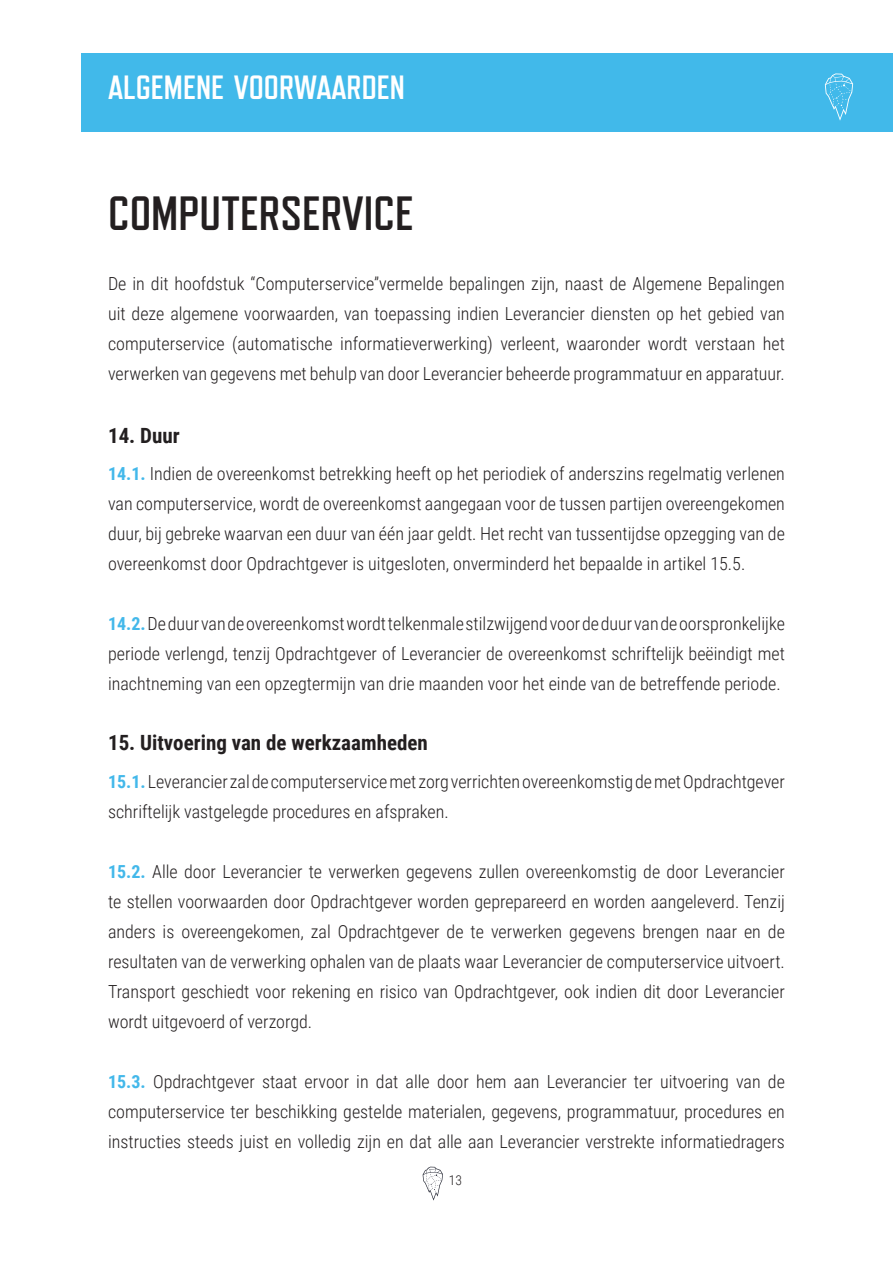
<style>
.page{position:relative;width:893px;height:1263px;background:#fff}
.page>*{position:absolute;margin:0;border:0;box-sizing:border-box;transform-origin:0 0}
.Header_style{font:700 48px "Refrigerator Deluxe";color:#231f20}
.t1{font:700 33.6px "Refrigerator Deluxe";color:#fff}
.Sub_header_style{font:700 21px "Roboto Condensed";color:#231f20}
.Body_text{font:300 18px/30px "Roboto Condensed";color:#231f20;text-align:justify}
.t2{font:300 13.5px "Roboto Condensed";color:#231f20}
.s1{font-weight:700;color:#43b8ea}
</style>
<div class="page">
<div style="left:82px;top:54px;width:811px;height:78px;background:#41b9ea"></div>
<svg style="left:423px;top:1167px;width:20px;height:33px"></svg>
<svg style="left:825px;top:73px;width:28px;height:48px"></svg>
<h2 class="t1" style="left:108px;top:68px;width:298px">ALGEMENE VOORWAARDEN</h2>
<p class="Header_style" style="left:108px;top:187px;width:307px">COMPUTERSERVICE</p>
<p class="Body_text" style="left:108px;top:268px;width:678px">De in dit hoofdstuk “Computerservice”vermelde bepalingen zijn, naast de Algemene Bepalingen uit deze algemene voorwaarden, van toepassing indien Leverancier diensten op het gebied van computerservice (automatische informatieverwerking) verleent, waaronder wordt verstaan het verwerken van gegevens met behulp van door Leverancier beheerde programmatuur en apparatuur.</p>
<p class="Sub_header_style" style="left:108px;top:420px;width:73px">14. Duur</p>
<p class="Body_text" style="left:108px;top:458px;width:678px"><span class="s1">14.1.</span> Indien de overeenkomst betrekking heeft op het periodiek of anderszins regelmatig verlenen van computerservice, wordt de overeenkomst aangegaan voor de tussen partijen overeengekomen duur, bij gebreke waarvan een duur van één jaar geldt. Het recht van tussentijdse opzegging van de overeenkomst door Opdrachtgever is uitgesloten, onverminderd het bepaalde in artikel 15.5.</p>
<p class="Body_text" style="left:108px;top:608px;width:678px"><span class="s1">14.2.</span> De duur van de overeenkomst wordt telkenmale stilzwijgend voor de duur van de oorspronkelijke periode verlengd, tenzij Opdrachtgever of Leverancier de overeenkomst schriftelijk beëindigt met inachtneming van een opzegtermijn van drie maanden voor het einde van de betreffende periode.</p>
<p class="Sub_header_style" style="left:108px;top:728px;width:321px">15. Uitvoering van de werkzaamheden</p>
<p class="Body_text" style="left:108px;top:766px;width:678px"><span class="s1">15.1.</span> Leverancier zal de computerservice met zorg verrichten overeenkomstig de met Opdrachtgever schriftelijk vastgelegde procedures en afspraken.</p>
<p class="Body_text" style="left:108px;top:856px;width:678px"><span class="s1">15.2.</span> Alle door Leverancier te verwerken gegevens zullen overeenkomstig de door Leverancier te stellen voorwaarden door Opdrachtgever worden geprepareerd en worden aangeleverd. Tenzij anders is overeengekomen, zal Opdrachtgever de te verwerken gegevens brengen naar en de resultaten van de verwerking ophalen van de plaats waar Leverancier de computerservice uitvoert.<br>Transport geschiedt voor rekening en risico van Opdrachtgever, ook indien dit door Leverancier wordt uitgevoerd of verzorgd.</p>
<p class="Body_text" style="left:108px;top:1066px;width:678px"><span class="s1">15.3.</span> Opdrachtgever staat ervoor in dat alle door hem aan Leverancier ter uitvoering van de computerservice ter beschikking gestelde materialen, gegevens, programmatuur, procedures en instructies steeds juist en volledig zijn en dat alle aan Leverancier verstrekte informatiedragers</p>
<p class="t2" style="left:449px;top:1171px;width:15px">13</p>
</div>
